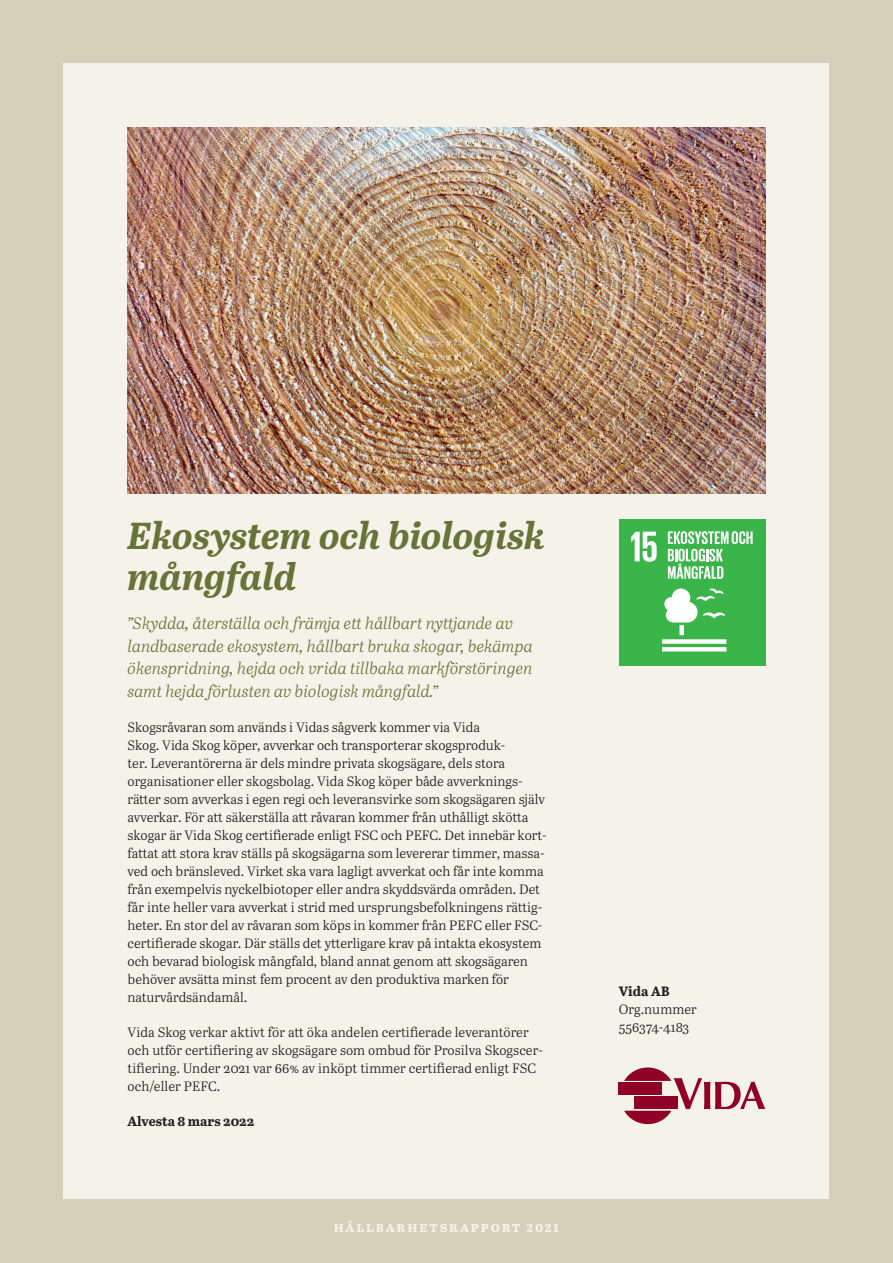
<style>
.page{position:relative;width:893px;height:1263px;background:#d6cfba}
.page>*{position:absolute;margin:0;border:0;box-sizing:border-box;transform-origin:0 0}
.t1{font:italic 700 37.5px/40.5px "Abril Text";letter-spacing:-.005em;color:#677337}
.t2{font:italic 16.5px/22.5px "Abril Text Lt";color:#677337}
.t3{font:700 15px "Abril Text";letter-spacing:.11em;color:#f4f2e9}
.t4{font:13.5px/18px "Abril Text Lt";color:#231f20}
.t5{font:700 13.5px "Abril Text";color:#231f20}
</style>
<div class="page">
<div style="left:64px;top:64px;width:765px;height:1135px;background:#f4f2e9"></div>
<img style="left:128px;top:128px;width:637px;height:365px">
<div style="left:619px;top:519px;width:146px;height:147px;background:#3ab54a"></div>
<svg style="left:631px;top:532px;width:26px;height:30px"></svg>
<div style="left:679px;top:625px;width:5px;height:10px;background:#fff"></div>
<div style="left:662px;top:639px;width:64px;height:5px;background:#fff"></div>
<hr style="left:662px;top:647px;width:64px;height:4px;background:#fff">
<svg style="left:664px;top:588px;width:61px;height:34px"></svg>
<svg style="left:668px;top:531px;width:85px;height:48px"></svg>
<div style="left:619px;top:1082px;width:43px;height:13px;background:#900126"></div>
<svg style="left:624px;top:1067px;width:141px;height:57px"></svg>
<h1 class="t1" style="left:128px;top:514px;width:419px">Ekosystem och biologisk mångfald</h1>
<p class="t2" style="left:128px;top:612px;width:407px">”Skydda, återställa och främja ett hållbart nyttjande av landbaserade ekosystem, hållbart bruka skogar, bekämpa ökenspridning, hejda och vrida tillbaka markförstöringen samt hejda förlusten av biologisk mångfald.”</p>
<p class="t4" style="left:128px;top:718px;width:421px">Skogsråvaran som används i Vidas sågverk kommer via Vida<br>Skog. Vida Skog köper, avverkar och transporterar skogsproduk-<br>ter. Leverantörerna är dels mindre privata skogsägare, dels stora organisationer eller skogsbolag. Vida Skog köper både avverknings&shy;rätter som avverkas i egen regi och leveransvirke som skogsägaren själv avverkar. För att säkerställa att råvaran kommer från uthålligt skötta skogar är Vida Skog certifierade enligt FSC och PEFC. Det innebär kort&shy;fattat att stora krav ställs på skogsägarna som levererar timmer, massa&shy;ved och bränsleved. Virket ska vara lagligt avverkat och får inte komma från exempelvis nyckelbiotoper eller andra skyddsvärda områden. Det får inte heller vara avverkat i strid med ursprungsbefolkningens rättig&shy;heter. En stor del av råvaran som köps in kommer från PEFC eller FSC&shy;certifierade skogar. Där ställs det ytterligare krav på intakta ekosystem och bevarad biologisk mångfald, bland annat genom att skogsägaren behöver avsätta minst fem procent av den produktiva marken för naturvårdsändamål.</p>
<p class="t4" style="left:128px;top:1022px;width:417px">Vida Skog verkar aktivt för att öka andelen certifierade leverantörer och utför certifiering av skogsägare som ombud för Prosilva Skogscer&shy;tifiering. Under 2021 var 66% av inköpt timmer certifierad enligt FSC och/eller PEFC.</p>
<p class="t5" style="left:128px;top:1111px;width:128px">Alvesta 8 mars 2022</p>
<p class="t3" style="left:334px;top:1216px;width:227px">hållbarhetsrapport 2021</p>
<p class="t5" style="left:619px;top:981px;width:52px">Vida AB</p>
<p class="t4" style="left:619px;top:1000px;width:80px">Org.nummer<br>556374-4183</p>
</div>
